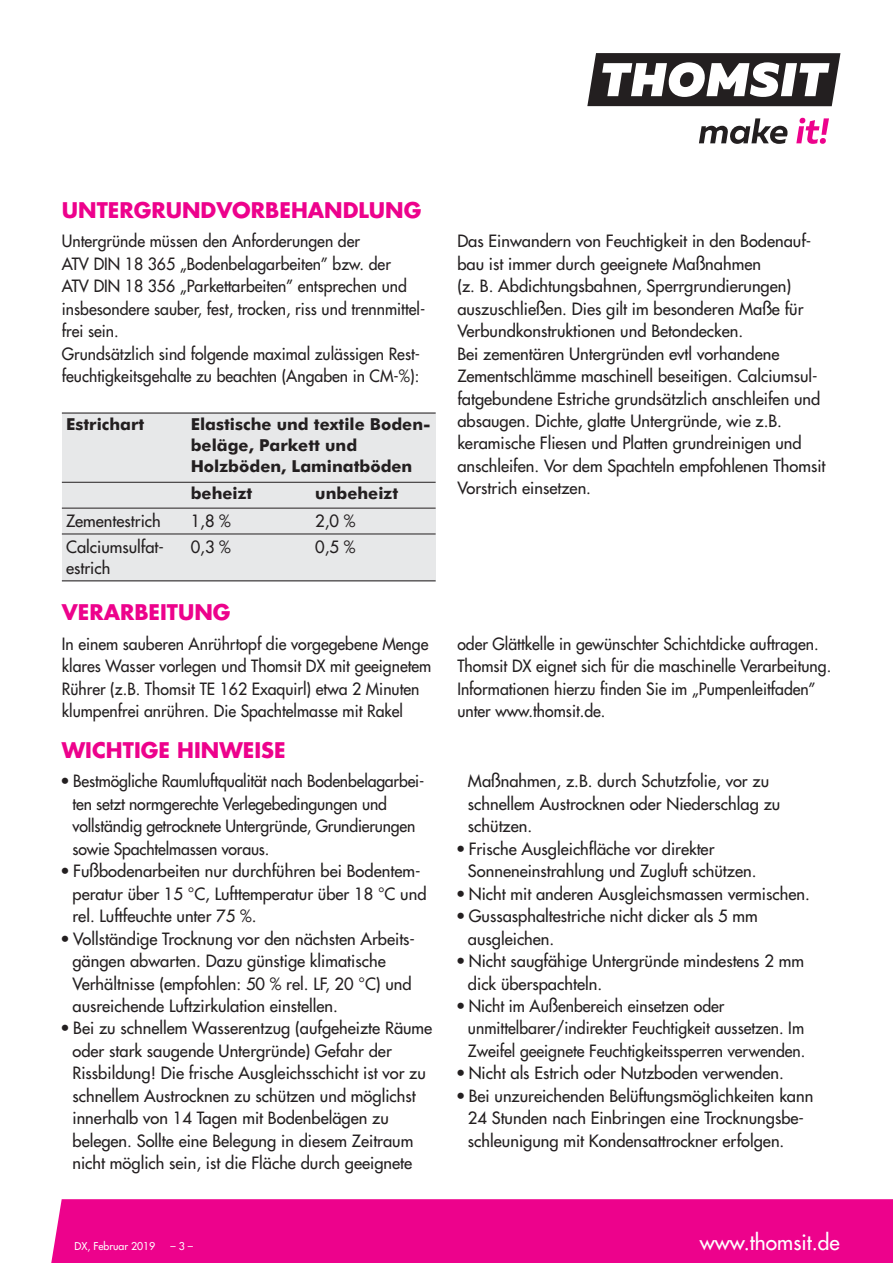
<style>
.page{position:relative;width:893px;height:1263px;background:#fff}
.page>*{position:absolute;margin:0;border:0;box-sizing:border-box;transform-origin:0 0}
.t1{font:700 21px "Futura";color:#ed028c}
.t2{font:21px "Futura";color:#fff}
.t3{font:16.5px/22.5px "Futura";color:#231f20}
.t4{font:16.5px/22.5px "Futura";color:#231f20;scale:.96 1}
.t5{font:700 16.5px/21px "Futura BT";color:#231f20}
.t6{font:10.5px "Futura";color:#fff}
.s1{font-stretch:condensed}
</style>
<div class="page">
<svg style="left:587px;top:53px;width:253px;height:53px"></svg>
<svg style="left:699px;top:118px;width:89px;height:26px"></svg>
<svg style="left:796px;top:118px;width:33px;height:26px"></svg>
<div style="left:51px;top:1199px;width:842px;height:64px;background:#ed028c"></div>
<div style="left:62px;top:413px;width:124px;height:69px;background:#e7e8e9"></div>
<div style="left:186px;top:413px;width:250px;height:69px;background:#e7e8e9"></div>
<div style="left:62px;top:482px;width:124px;height:26px;background:#e7e8e9"></div>
<div style="left:186px;top:482px;width:125px;height:26px;background:#e7e8e9"></div>
<div style="left:311px;top:482px;width:125px;height:26px;background:#e7e8e9"></div>
<div style="left:62px;top:508px;width:124px;height:26px;background:#e7e8e9"></div>
<div style="left:186px;top:508px;width:125px;height:26px;background:#e7e8e9"></div>
<div style="left:311px;top:508px;width:125px;height:26px;background:#e7e8e9"></div>
<div style="left:62px;top:534px;width:124px;height:47px;background:#e7e8e9"></div>
<div style="left:186px;top:534px;width:125px;height:47px;background:#e7e8e9"></div>
<div style="left:311px;top:534px;width:125px;height:47px;background:#e7e8e9"></div>
<hr style="left:62px;top:413px;width:374px;height:1px;background:#231f20">
<hr style="left:62px;top:482px;width:374px;height:1px;background:#231f20">
<hr style="left:62px;top:508px;width:374px;height:1px;background:#231f20">
<hr style="left:62px;top:534px;width:374px;height:1px;background:#231f20">
<hr style="left:62px;top:580px;width:374px;height:1px;background:#231f20">
<p class="t1" style="left:62px;top:200px;width:361px">UNTERGRUNDVORBEHANDLUNG</p>
<p class="t4" style="left:62px;top:231px;width:380px">Untergründe müssen den Anforderungen der<br>ATV DIN 18 365 „Bodenbelagarbeiten” bzw. der<br>ATV DIN 18 356 „Parkettarbeiten” entsprechen und insbesondere sauber, fest, trocken, riss und trennmittel&shy;frei sein.<br>Grundsätzlich sind folgende maximal zulässigen Rest&shy;feuchtigkeitsgehalte zu beachten (Angaben in CM-%):</p>
<p class="t3" style="left:457px;top:231px;width:370px">Das Einwandern von Feuchtigkeit in den Bodenauf&shy;bau ist immer durch geeignete Maßnahmen<br>(z. B. Abdichtungsbahnen, Sperrgrundierungen) auszuschließen. Dies gilt im besonderen Maße für Verbundkonstruktionen und Betondecken.<br>Bei zementären Untergründen evtl vorhandene Zementschlämme maschinell beseitigen. Calciumsul&shy;fatgebundene Estriche grundsätzlich anschleifen und absaugen. Dichte, glatte Untergründe, wie z.B. keramische Fliesen und Platten grundreinigen und anschleifen. Vor dem Spachteln empfohlenen Thomsit Vorstrich einsetzen.</p>
<p class="t5" style="left:66px;top:415px;width:80px">Estrichart</p>
<p class="t5" style="left:191px;top:415px;width:241px">Elastische und textile Boden&shy;beläge, Parkett und<br>Holzböden, Laminatböden</p>
<p class="t5" style="left:191px;top:484px;width:63px">beheizt</p>
<p class="t5" style="left:315px;top:484px;width:84px">unbeheizt</p>
<p class="t3" style="left:66px;top:511px;width:96px">Zementestrich</p>
<p class="t3" style="left:191px;top:511px;width:42px">1,8 %</p>
<p class="t3" style="left:315px;top:511px;width:42px">2,0 %</p>
<p class="t3" style="left:66px;top:537px;width:99px;line-height:21px">Calciumsulfat&shy;estrich</p>
<p class="t3" style="left:191px;top:537px;width:42px">0,3 %</p>
<p class="t3" style="left:315px;top:537px;width:42px">0,5 %</p>
<p class="t1" style="left:62px;top:603px;width:170px">VERARBEITUNG</p>
<p class="t4" style="left:62px;top:634px;width:386px">In einem sauberen Anrührtopf die vorgegebene Menge klares Wasser vorlegen und Thomsit DX mit geeignetem Rührer (z.B. Thomsit TE 162 Exaquirl) etwa 2 Minuten klumpenfrei anrühren. Die Spachtelmasse mit Rakel</p>
<p class="t4" style="left:457px;top:634px;width:391px">oder Glättkelle in gewünschter Schichtdicke auftragen.<br>Thomsit DX eignet sich für die maschinelle Verarbeitung.<br>Informationen hierzu finden Sie im „Pumpenleitfaden” unter www.thomsit.de.</p>
<p class="t1" style="left:62px;top:740px;width:225px">WICHTIGE HINWEISE</p>
<p class="t4" style="left:72px;top:771px;width:368px;text-indent:-11px"><span class="s1">•</span> Bestmögliche Raumluftqualität nach Bodenbelagarbei&shy;ten setzt normgerechte Verlegebedingungen und vollständig getrocknete Untergründe, Grundierungen sowie Spachtelmassen voraus.</p>
<p class="t3" style="left:72px;top:861px;width:356px;text-indent:-11px"><span class="s1">•</span> Fußbodenarbeiten nur durchführen bei Bodentem&shy;peratur über 15 °C, Lufttemperatur über 18 °C und rel. Luftfeuchte unter 75 %.</p>
<p class="t3" style="left:72px;top:928px;width:344px;text-indent:-11px"><span class="s1">•</span> Vollständige Trocknung vor den nächsten Arbeits&shy;gängen abwarten. Dazu günstige klimatische Verhältnisse (empfohlen: 50 % rel. LF, 20 °C) und ausreichende Luftzirkulation einstellen.</p>
<p class="t3" style="left:72px;top:1018px;width:361px;text-indent:-11px"><span class="s1">•</span> Bei zu schnellem Wasserentzug (aufgeheizte Räume oder stark saugende Untergründe) Gefahr der Rissbildung! Die frische Ausgleichsschicht ist vor zu schnellem Austrocknen zu schützen und möglichst innerhalb von 14 Tagen mit Bodenbelägen zu belegen. Sollte eine Belegung in diesem Zeitraum nicht möglich sein, ist die Fläche durch geeignete</p>
<p class="t3" style="left:468px;top:771px;width:314px">Maßnahmen, z.B. durch Schutzfolie, vor zu schnellem Austrocknen oder Niederschlag zu schützen.</p>
<p class="t3" style="left:468px;top:838px;width:290px;text-indent:-11px"><span class="s1">•</span> Frische Ausgleichfläche vor direkter<br>Sonneneinstrahlung und Zugluft schützen.</p>
<p class="t3" style="left:457px;top:883px;width:354px"><span class="s1">•</span> Nicht mit anderen Ausgleichsmassen vermischen.</p>
<p class="t3" style="left:468px;top:906px;width:291px;text-indent:-11px"><span class="s1">•</span> Gussasphaltestriche nicht dicker als 5 mm ausgleichen.</p>
<p class="t3" style="left:468px;top:951px;width:338px;text-indent:-11px"><span class="s1">•</span> Nicht saugfähige Untergründe mindestens 2 mm dick überspachteln.</p>
<p class="t4" style="left:468px;top:996px;width:353px;text-indent:-11px"><span class="s1">•</span> Nicht im Außenbereich einsetzen oder unmittelbarer/indirekter Feuchtigkeit aussetzen. Im<br>Zweifel geeignete Feuchtigkeitssperren verwenden.</p>
<p class="t3" style="left:457px;top:1063px;width:328px"><span class="s1">•</span> Nicht als Estrich oder Nutzboden verwenden.</p>
<p class="t3" style="left:468px;top:1086px;width:347px;text-indent:-11px"><span class="s1">•</span> Bei unzureichenden Belüftungsmöglichkeiten kann<br>24 Stunden nach Einbringen eine Trocknungsbe&shy;schleunigung mit Kondensattrockner erfolgen.</p>
<p class="t6" style="left:74px;top:1241px;width:82px">DX, Februar 2019</p>
<p class="t6" style="left:170px;top:1241px;width:24px">–3–</p>
<p class="t2" style="left:700px;top:1232px;width:141px">www.thomsit.de</p>
</div>
